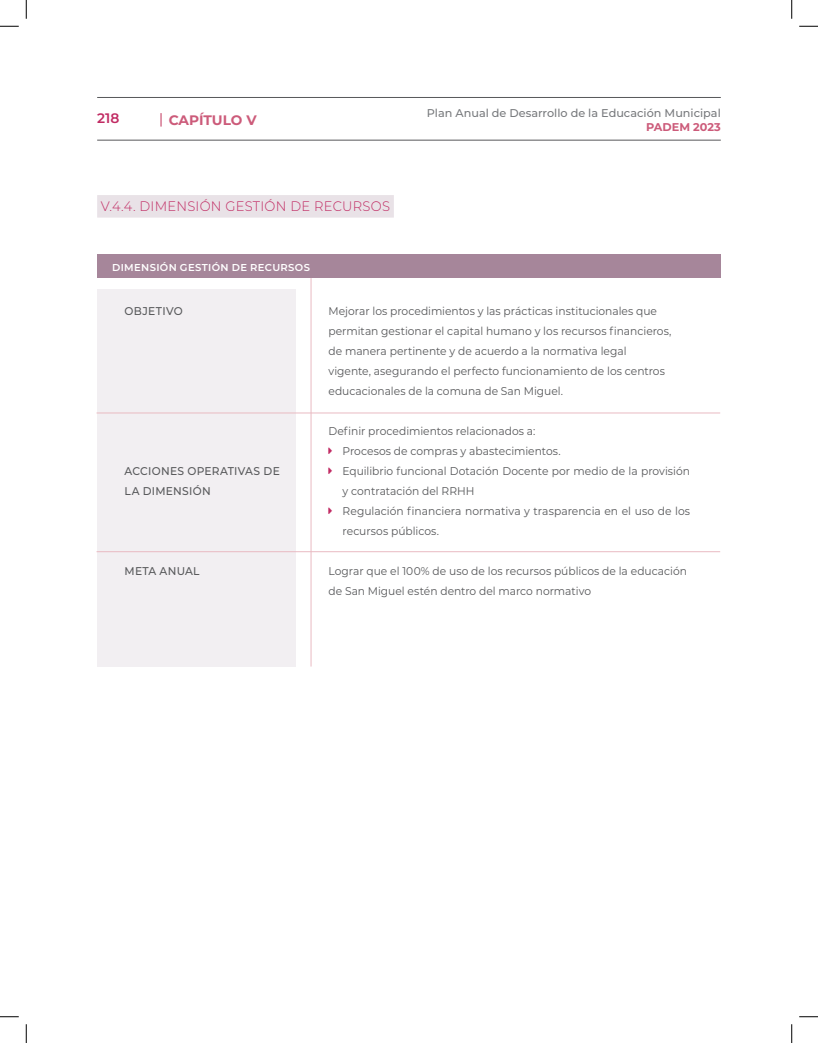
<style>
.page{position:relative;width:818px;height:1043px;background:#fff}
.page>*{position:absolute;margin:0;border:0;box-sizing:border-box;transform-origin:0 0}
.Parrafo{font:300 13.75px "Montserrat";letter-spacing:.02em;color:#c12b63;scale:.95 1}
.t1{font:700 13.75px "Montserrat";letter-spacing:-.01em;color:#cc5b7a}
.t2{font:600 13.75px "Montserrat";color:#c12b63}
.t3{font:11.25px/20px "Montserrat";color:#57585a;scale:.95 1}
.t4{font:500 11.25px/20px "Montserrat";letter-spacing:.03em;color:#57585a;scale:.95 1}
.t5{font:500 11.25px "Montserrat";color:#787a7d}
.t6{font:700 11.25px "Montserrat";color:#cc5b7a}
.t7{font:600 10px "Montserrat";letter-spacing:.035em;color:#fff}
</style>
<div class="page">
<hr style="left:97px;top:140px;width:623px;height:1px;background:#57585a">
<hr style="left:97px;top:97px;width:623px;height:1px;background:#57585a">
<svg style="left:160px;top:113px;width:2px;height:14px"></svg>
<div style="left:97px;top:289px;width:199px;height:377px;background:#f2eff2"></div>
<div style="left:97px;top:195px;width:297px;height:22px;background:#e9e2e7"></div>
<div style="left:97px;top:255px;width:623px;height:23px;background:#a6869a"></div>
<hr style="left:311px;top:278px;width:1px;height:388px;background:#e9bac2">
<hr style="left:96px;top:412px;width:624px;height:1px;background:#e9bac2">
<hr style="left:96px;top:551px;width:624px;height:1px;background:#e9bac2">
<svg style="left:0;top:26px;width:19px;height:1px"></svg>
<svg style="left:799px;top:26px;width:19px;height:1px"></svg>
<svg style="left:0;top:1016px;width:19px;height:1px"></svg>
<svg style="left:799px;top:1016px;width:19px;height:1px"></svg>
<svg style="left:26px;top:0;width:1px;height:19px"></svg>
<svg style="left:26px;top:1024px;width:1px;height:18px"></svg>
<svg style="left:791px;top:0;width:1px;height:19px"></svg>
<svg style="left:791px;top:1024px;width:1px;height:18px"></svg>
<p class="t2" style="left:97px;top:108px;width:24px">218</p>
<p class="t1" style="left:169px;top:110px;width:89px">CAPÍTULO V</p>
<p class="Parrafo" style="left:101px;top:197px;width:306px">V.4.4. DIMENSIÓN GESTIÓN DE RECURSOS</p>
<p class="t7" style="left:112px;top:261px;width:199px">DIMENSIÓN GESTIÓN DE RECURSOS</p>
<p class="t5" style="left:427px;top:105px;width:295px">Plan Anual de Desarrollo de la Educación Municipal</p>
<p class="t6" style="left:646px;top:119px;width:76px">PADEM 2023</p>
<p class="t4" style="left:124px;top:300px;width:63px">OBJETIVO</p>
<p class="t4" style="left:124px;top:460px;width:165px">ACCIONES OPERATIVAS DE<br>LA DIMENSIÓN</p>
<p class="t4" style="left:124px;top:560px;width:80px">META ANUAL</p>
<p class="t3" style="left:328px;top:300px;width:362px">Mejorar los procedimientos y las prácticas institucionales que permitan gestionar el capital humano y los recursos financieros, de manera pertinente y de acuerdo a la normativa legal vigente, asegurando el perfecto funcionamiento de los centros educacionales de la comuna de San Miguel.</p>
<p class="t3" style="left:328px;top:420px;width:219px">Definir procedimientos relacionados a:</p>
<p class="t3" style="left:342px;top:440px;width:231px">Procesos de compras y abastecimientos.</p>
<p class="t3" style="left:342px;top:460px;width:367px">Equilibrio funcional Dotación Docente por medio de la provisión y contratación del RRHH</p>
<p class="t3" style="left:342px;top:500px;width:367px">Regulación financiera normativa y trasparencia en el uso de los recursos públicos.</p>
<p class="t3" style="left:328px;top:560px;width:379px">Lograr que el 100% de uso de los recursos públicos de la educación de San Miguel estén dentro del marco normativo</p>
</div>
